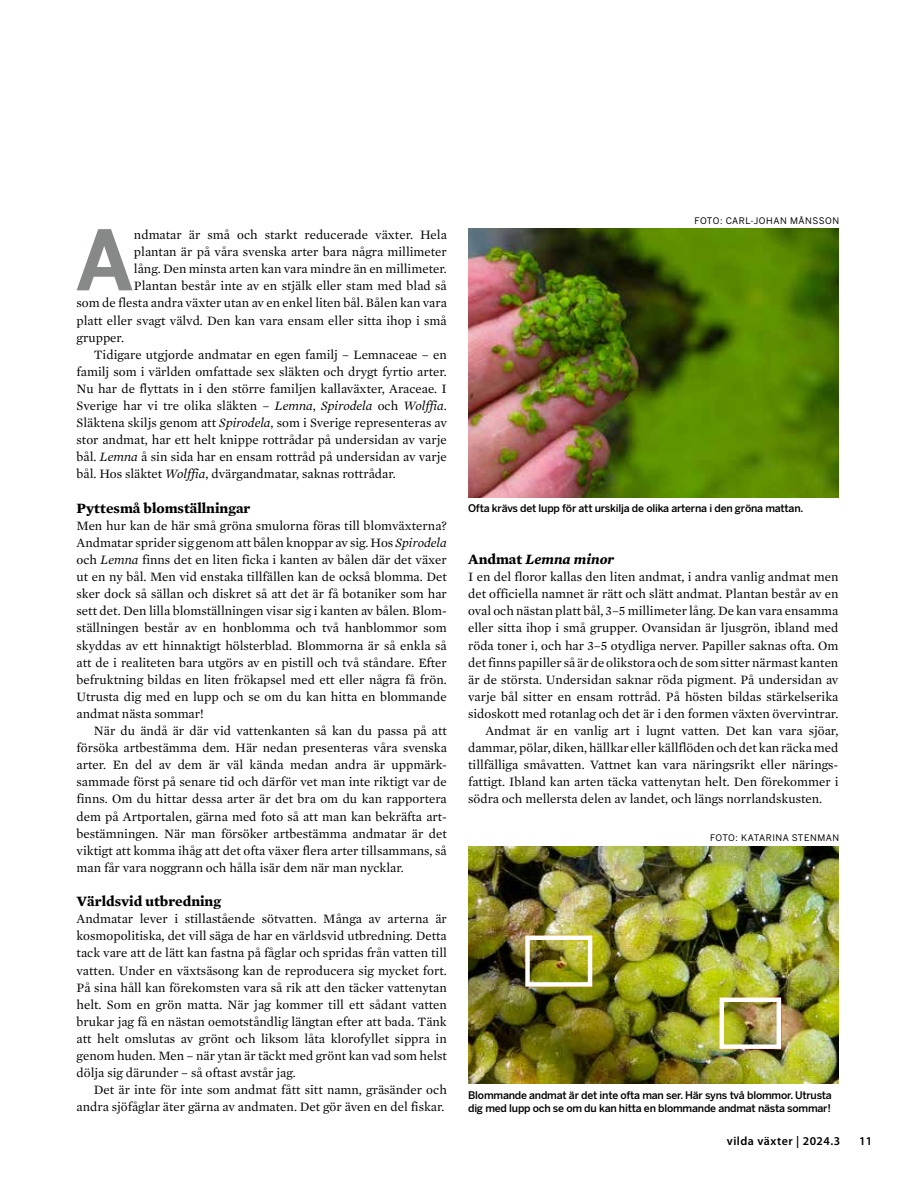
<style>
.page{position:relative;width:915px;height:1191px;background:#fff}
.page>*{position:absolute;margin:0;border:0;box-sizing:border-box;transform-origin:0 0}
.t1{font:700 82.35px "Benton Sans";color:#878988}
.t2{font:700 14.55px "Mercury Text G1";color:#000}
.t3{font:italic 700 14.55px "Mercury Text G1";color:#000}
.t4{font:13.05px/17.1px "Mercury Text G1";color:#000;text-align:justify}
.t5{font:600 12px "Myriad Pro";letter-spacing:.04em;color:#000}
.t6{font:500 10.5px/13.5px "Benton Sans";letter-spacing:-.02em;color:#000}
.t7{font:9px "Benton Sans";letter-spacing:.06em;color:#000}
.s1{font-style:italic}
.s2{font-style:normal}
</style>
<div class="page">
<img style="left:468px;top:846px;width:370px;height:238px">
<div style="left:525px;top:935px;width:67px;height:51px;border:4px solid #fff"></div>
<div style="left:719px;top:997px;width:61px;height:52px;border:4px solid #fff"></div>
<img style="left:468px;top:229px;width:370px;height:268px">
<h1 class="t1" style="left:75px;top:213px;width:60px">A</h1>
<p class="t4" style="left:134px;top:226px;width:314px">ndmatar är små och starkt reducerade växter. Hela</p>
<p class="t4" style="left:134px;top:243px;width:314px">plantan är på våra svenska arter bara några millimeter</p>
<p class="t4" style="left:134px;top:260px;width:314px">lång. Den minsta arten kan vara mindre än en millimeter.</p>
<p class="t4" style="left:134px;top:277px;width:314px">Plantan består inte av en stjälk eller stam med blad så</p>
<p class="t4" style="left:77px;top:294px;width:371px">som de flesta andra växter utan av en enkel liten bål. Bålen kan vara</p>
<p class="t4" style="left:77px;top:312px;width:371px">platt eller svagt välvd. Den kan vara ensam eller sitta ihop i små</p>
<p class="t4" style="left:77px;top:329px;width:49px">grupper.</p>
<p class="t4" style="left:94px;top:346px;width:354px">Tidigare utgjorde andmatar en egen familj – Lemnaceae – en</p>
<p class="t4" style="left:77px;top:363px;width:371px">familj som i världen omfattade sex släkten och drygt fyrtio arter.</p>
<p class="t4" style="left:77px;top:380px;width:371px">Nu har de flyttats in i den större familjen kallaväxter, Araceae. I</p>
<p class="t4" style="left:77px;top:397px;width:371px">Sverige har vi tre olika släkten – <span class="s1">Lemna</span>, <span class="s1">Spirodela</span> och <span class="s1">Wolffia</span>.</p>
<p class="t4" style="left:77px;top:414px;width:371px">Släktena skiljs genom att <span class="s1">Spirodela</span>, som i Sverige representeras av</p>
<p class="t4" style="left:77px;top:431px;width:371px">stor andmat, har ett helt knippe rottrådar på undersidan av varje</p>
<p class="t4" style="left:77px;top:448px;width:371px">bål. <span class="s1">Lemna</span> å sin sida har en ensam rottråd på undersidan av varje</p>
<p class="t4" style="left:77px;top:465px;width:320px">bål. Hos släktet <span class="s1">Wolffia</span>, dvärgandmatar, saknas rottrådar.</p>
<p class="t2" style="left:77px;top:499px;width:175px">Pyttesmå blomställningar</p>
<p class="t4" style="left:77px;top:517px;width:371px">Men hur kan de här små gröna smulorna föras till blomväxterna?<br>Andmatar sprider sig genom att bålen knoppar av sig. Hos <span class="s1">Spirodela </span>och <span class="s1">Lemna</span> finns det en liten ficka i kanten av bålen där det växer ut en ny bål. Men vid enstaka tillfällen kan de också blomma. Det sker dock så sällan och diskret så att det är få botaniker som har sett det. Den lilla blomställningen visar sig i kanten av bålen. Blom&shy;ställningen består av en honblomma och två hanblommor som skyddas av ett hinnaktigt hölsterblad. Blommorna är så enkla så att de i realiteten bara utgörs av en pistill och två ståndare. Efter befruktning bildas en liten frökapsel med ett eller några få frön.<br>Utrusta dig med en lupp och se om du kan hitta en blommande andmat nästa sommar!</p>
<p class="t4" style="left:77px;top:722px;width:371px;text-indent:17px">När du ändå är där vid vattenkanten så kan du passa på att försöka artbestämma dem. Här nedan presenteras våra svenska arter. En del av dem är väl kända medan andra är uppmärk&shy;sammade först på senare tid och därför vet man inte riktigt var de finns. Om du hittar dessa arter är det bra om du kan rapportera dem på Artportalen, gärna med foto så att man kan bekräfta art&shy;bestämningen. När man försöker artbestämma andmatar är det viktigt att komma ihåg att det ofta växer flera arter tillsammans, så man får vara noggrann och hålla isär dem när man nycklar.</p>
<p class="t2" style="left:77px;top:892px;width:146px">Världsvid utbredning</p>
<p class="t4" style="left:77px;top:910px;width:371px">Andmatar lever i stillastående sötvatten. Många av arterna är kosmopolitiska, det vill säga de har en världsvid utbredning. Detta tack vare att de lätt kan fastna på fåglar och spridas från vatten till vatten. Under en växtsäsong kan de reproducera sig mycket fort.<br>På sina håll kan förekomsten vara så rik att den täcker vattenytan helt. Som en grön matta. När jag kommer till ett sådant vatten brukar jag få en nästan oemotståndlig längtan efter att bada. Tänk att helt omslutas av grönt och liksom låta klorofyllet sippra in genom huden. Men – när ytan är täckt med grönt kan vad som helst dölja sig därunder – så oftast avstår jag.</p>
<p class="t4" style="left:77px;top:1081px;width:371px;text-align:right">Det är inte för inte som andmat fått sitt namn, gräsänder och andra sjöfåglar äter gärna av andmaten. Det gör även en del fiskar.</p>
<p class="t7" style="left:694px;top:215px;width:146px">FOTO: CARL-JOHAN MÅNSSON</p>
<p class="t6" style="left:468px;top:501px;width:336px">Ofta krävs det lupp för att urskilja de olika arterna i den gröna mattan.</p>
<p class="t3" style="left:468px;top:550px;width:147px"><span class="s2">Andmat</span> Lemna minor</p>
<p class="t4" style="left:468px;top:568px;width:371px">I en del floror kallas den liten andmat, i andra vanlig andmat men</p>
<p class="t4" style="left:468px;top:585px;width:371px">det officiella namnet är rätt och slätt andmat. Plantan består av en</p>
<p class="t4" style="left:468px;top:602px;width:371px">oval och nästan platt bål, 3–5 millimeter lång. De kan vara ensamma</p>
<p class="t4" style="left:468px;top:619px;width:371px">eller sitta ihop i små grupper. Ovansidan är ljusgrön, ibland med</p>
<p class="t4" style="left:468px;top:636px;width:371px">röda toner i, och har 3–5 otydliga nerver. Papiller saknas ofta. Om</p>
<p class="t4" style="left:468px;top:654px;width:371px">det finns papiller så är de olikstora och de som sitter närmast kanten</p>
<p class="t4" style="left:468px;top:671px;width:371px">är de största. Undersidan saknar röda pigment. På undersidan av</p>
<p class="t4" style="left:468px;top:688px;width:371px">varje bål sitter en ensam rottråd. På hösten bildas stärkelserika</p>
<p class="t4" style="left:468px;top:705px;width:371px">sidoskott med rotanlag och det är i den formen växten övervintrar.</p>
<p class="t4" style="left:485px;top:722px;width:354px">Andmat är en vanlig art i lugnt vatten. Det kan vara sjöar,</p>
<p class="t4" style="left:468px;top:739px;width:371px">dammar, pölar, diken, hällkar eller källflöden och det kan räcka med</p>
<p class="t4" style="left:468px;top:756px;width:371px">tillfälliga småvatten. Vattnet kan vara näringsrikt eller närings-</p>
<p class="t4" style="left:468px;top:773px;width:371px">fattigt. Ibland kan arten täcka vattenytan helt. Den förekommer i</p>
<p class="t4" style="left:468px;top:790px;width:355px">södra och mellersta delen av landet, och längs norrlandskusten.</p>
<p class="t7" style="left:710px;top:832px;width:130px">FOTO: KATARINA STENMAN</p>
<p class="t6" style="left:468px;top:1088px;width:365px">Blommande andmat är det inte ofta man ser. Här syns två blommor. Utrusta dig med lupp och se om du kan hitta en blommande andmat nästa sommar!</p>
<p class="t5" style="left:726px;top:1133px;width:115px">vilda växter | 2024.3</p>
<p class="t5" style="left:858px;top:1133px;width:14px">11</p>
</div>
